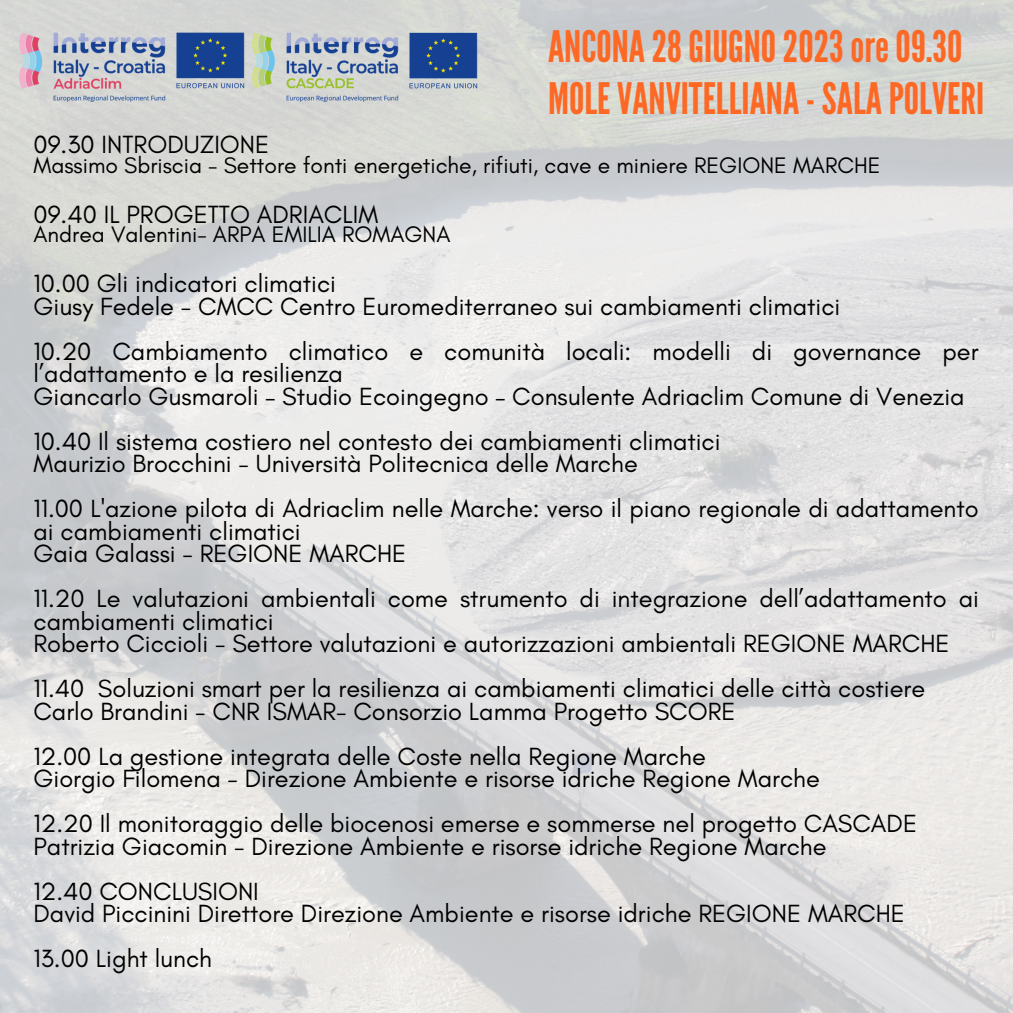
<style>
.page{position:relative;width:1013px;height:1013px;background:#fff}
.page>*{position:absolute;margin:0;border:0;box-sizing:border-box;transform-origin:0 0}
.t1{font:43.38px "League Gothic";color:#fd6925}
.t2{font:25.38px/22.5px "Glacial Indifference";color:#000}
.t3{font:22.88px "Glacial Indifference";color:#000}
</style>
<div class="page">
<img style="left:0;top:0;width:1012px;height:1012px">
<img style="left:10px;top:27px;width:233px;height:80px">
<img style="left:243px;top:27px;width:242px;height:80px">
<p class="t1" style="left:548px;top:22px;width:416px">ANCONA28GIUGNO2023ore09.30</p>
<p class="t1" style="left:548px;top:73px;width:438px">MOLEVANVITELLIANA-SALAPOLVERI</p>
<p class="t2" style="left:33px;top:133px;width:237px">09.30 INTRODUZIONE</p>
<p class="t3" style="left:33px;top:151px;width:848px">Massimo Sbriscia - Settore fonti energetiche, rifiuti, cave e miniere REGIONE MARCHE</p>
<p class="t2" style="left:33px;top:202px;width:346px">09.40 IL PROGETTO ADRIACLIM</p>
<p class="t3" style="left:33px;top:221px;width:418px">Andrea Valentini- ARPA EMILIA ROMAGNA</p>
<p class="t2" style="left:33px;top:272px;width:304px">10.00 Gli indicatori climatici</p>
<p class="t2" style="left:33px;top:294px;width:808px">Giusy Fedele - CMCC Centro Euromediterraneo sui cambiamenti climatici</p>
<p class="t2" style="left:33px;top:339px;width:946px">10.20 Cambiamento climatico e comunità locali: modelli di governance per l’adattamento e la resilienza</p>
<p class="t2" style="left:33px;top:384px;width:932px">Giancarlo Gusmaroli – Studio Ecoingegno – Consulente Adriaclim Comune di Venezia</p>
<p class="t2" style="left:33px;top:429px;width:688px">10.40 Il sistema costiero nel contesto dei cambiamenti climatici</p>
<p class="t2" style="left:33px;top:452px;width:606px">Maurizio Brocchini - Università Politecnica delle Marche</p>
<p class="t2" style="left:33px;top:497px;width:946px">11.00 L'azione pilota di Adriaclim nelle Marche: verso il piano regionale di adattamento ai cambiamenti climatici</p>
<p class="t2" style="left:33px;top:542px;width:374px">Gaia Galassi - REGIONE MARCHE</p>
<p class="t2" style="left:33px;top:587px;width:947px">11.20 Le valutazioni ambientali come strumento di integrazione dell’adattamento ai cambiamenti climatici</p>
<p class="t2" style="left:33px;top:632px;width:917px">Roberto Ciccioli - Settore valutazioni e autorizzazioni ambientali REGIONE MARCHE</p>
<p class="t2" style="left:33px;top:677px;width:893px">11.40 Soluzioni smart per la resilienza ai cambiamenti climatici delle città costiere</p>
<p class="t2" style="left:33px;top:699px;width:703px">Carlo Brandini - CNR ISMAR- Consorzio Lamma Progetto SCORE</p>
<p class="t2" style="left:33px;top:744px;width:674px">12.00 La gestione integrata delle Coste nella Regione Marche</p>
<p class="t2" style="left:33px;top:767px;width:788px">Giorgio Filomena - Direzione Ambiente e risorse idriche Regione Marche</p>
<p class="t2" style="left:33px;top:812px;width:885px">12.20 Il monitoraggio delle biocenosi emerse e sommerse nel progetto CASCADE</p>
<p class="t2" style="left:33px;top:834px;width:794px">Patrizia Giacomin - Direzione Ambiente e risorse idriche Regione Marche</p>
<p class="t2" style="left:33px;top:879px;width:227px">12.40 CONCLUSIONI</p>
<p class="t2" style="left:33px;top:902px;width:873px">David Piccinini Direttore Direzione Ambiente e risorse idriche REGIONE MARCHE</p>
<p class="t2" style="left:33px;top:947px;width:180px">13.00 Light lunch</p>
</div>
